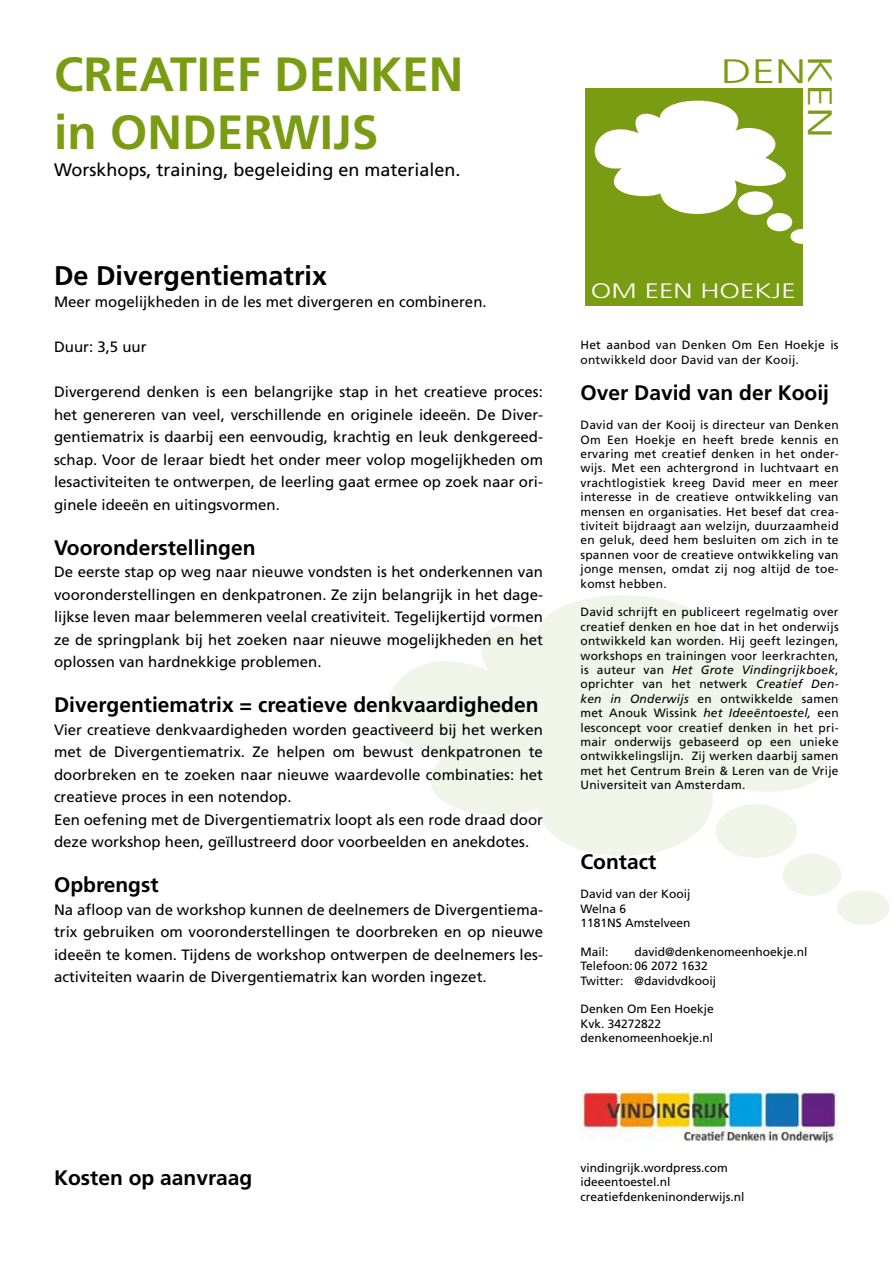
<style>
.page{position:relative;width:893px;height:1263px;background:#fff}
.page>*{position:absolute;margin:0;border:0;box-sizing:border-box;transform-origin:0 0}
.t1{font:700 48px/57.6px "Frutiger";color:#7a9c13}
.t2{font:300 33.9px "Frutiger";color:#7a9c13;scale:1.38 1}
.t3{font:700 27px "Frutiger";color:#000}
.t4{font:700 21px "Frutiger";color:#000}
.t5{font:300 20.85px "Frutiger";color:#fff;scale:1.37 1}
.t6{font:18px "Frutiger";color:#000}
.t7{font:15px/22.5px "Frutiger";color:#000;text-align:justify}
.t8{font:12px/14.4px "Frutiger";color:#000}
.t9{font:12px/14.4px "Frutiger";letter-spacing:.02em;color:#000}
.s1{font-style:italic}
</style>
<div class="page">
<img style="left:580px;top:1090px;width:259px;height:55px">
<svg style="left:387px;top:595px;width:440px;height:261px;fill:#f1f4e8"></svg>
<div style="left:716px;top:804px;width:81px;height:54px;background:#f1f4e8;border-radius:50%"></div>
<div style="left:783px;top:854px;width:58px;height:42px;background:#f1f4e8;border-radius:50%"></div>
<div style="left:837px;top:890px;width:53px;height:35px;background:#f1f4e8;border-radius:50%"></div>
<div style="left:585px;top:88px;width:218px;height:218px;background:#7a9c13"></div>
<svg style="left:594px;top:100px;width:199px;height:126px"></svg>
<div style="left:738px;top:191px;width:35px;height:24px;background:#fff;border-radius:50%"></div>
<div style="left:767px;top:213px;width:25px;height:18px;background:#fff;border-radius:50%"></div>
<div style="left:790px;top:229px;width:23px;height:15px;background:#fff;border-radius:50%"></div>
<h1 class="t1" style="left:54px;top:45px;width:411px">CREATIEF DENKEN in ONDERWIJS</h1>
<p class="t6" style="left:54px;top:159px;width:408px">Worskhops, training, begeleiding en materialen.</p>
<h3 class="t3" style="left:54px;top:259px;width:275px">De Divergentiematrix</h3>
<p class="t7" style="left:54px;top:291px;width:434px">Meer mogelijkheden in de les met divergeren en combineren.</p>
<p class="t7" style="left:54px;top:336px;width:94px">Duur: 3,5 uur</p>
<p class="t7" style="left:54px;top:381px;width:491px">Divergerend denken is een belangrijke stap in het creatieve proces: het genereren van veel, verschillende en originele ideeën. De Diver&shy;gentiematrix is daarbij een eenvoudig, krachtig en leuk denkgereed&shy;schap. Voor de leraar biedt het onder meer volop mogelijkheden om lesactiviteiten te ontwerpen, de leerling gaat ermee op zoek naar ori&shy;ginele ideeën en uitingsvormen.</p>
<h3 class="t4" style="left:54px;top:535px;width:203px">Vooronderstellingen</h3>
<p class="t7" style="left:54px;top:561px;width:490px">De eerste stap op weg naar nieuwe vondsten is het onderkennen van vooronderstellingen en denkpatronen. Ze zijn belangrijk in het dage&shy;lijkse leven maar belemmeren veelal creativiteit. Tegelijkertijd vormen ze de springplank bij het zoeken naar nieuwe mogelijkheden en het oplossen van hardnekkige problemen.</p>
<h3 class="t4" style="left:54px;top:692px;width:486px">Divergentiematrix = creatieve denkvaardigheden</h3>
<p class="t7" style="left:54px;top:718px;width:491px;text-align:left">Vier creatieve denkvaardigheden worden geactiveerd bij het werken met de Divergentiematrix. Ze helpen om bewust denkpatronen te doorbreken en te zoeken naar nieuwe waardevolle combinaties: het creatieve proces in een notendop.<br>Een oefening met de Divergentiematrix loopt als een rode draad door deze workshop heen, geïllustreerd door voorbeelden en anekdotes.</p>
<h3 class="t4" style="left:54px;top:872px;width:106px">Opbrengst</h3>
<p class="t7" style="left:54px;top:898px;width:491px">Na afloop van de workshop kunnen de deelnemers de Divergentiema&shy;trix gebruiken om vooronderstellingen te doorbreken en op nieuwe ideeën te komen. Tijdens de workshop ontwerpen de deelnemers les&shy;activiteiten waarin de Divergentiematrix kan worden ingezet.</p>
<h2 class="t2" style="left:721px;top:52px;width:63px">DEN</h2>
<h2 class="t2" style="left:839px;top:55px;width:62px;rotate:90deg">KEN</h2>
<h3 class="t5" style="left:591px;top:279px;width:151px">OM EEN HOEKJE</h3>
<p class="t9" style="left:580px;top:338px;width:260px">Het aanbod van Denken Om Een Hoekje is ontwikkeld door David van der Kooij.</p>
<h3 class="t4" style="left:580px;top:381px;width:250px">Over David van der Kooij</h3>
<p class="t8" style="left:580px;top:418px;width:260px;text-align:justify">David van der Kooij is directeur van Denken Om Een Hoekje en heeft brede kennis en ervaring met creatief denken in het onder&shy;wijs. Met een achtergrond in luchtvaart en vrachtlogistiek kreeg David meer en meer interesse in de creatieve ontwikkeling van mensen en organisaties. Het besef dat crea&shy;tiviteit bijdraagt aan welzijn, duurzaamheid en geluk, deed hem besluiten om zich in te spannen voor de creatieve ontwikkeling van jonge mensen, omdat zij nog altijd de toe&shy;komst hebben.</p>
<p class="t8" style="left:580px;top:605px;width:260px;text-align:justify">David schrijft en publiceert regelmatig over creatief denken en hoe dat in het onderwijs ontwikkeld kan worden. Hij geeft lezingen, workshops en trainingen voor leerkrachten, is auteur van <span class="s1">Het Grote Vindingrijkboek</span>, oprichter van het netwerk <span class="s1">Creatief Den&shy;ken in Onderwijs</span> en ontwikkelde samen met Anouk Wissink <span class="s1">het Ideeëntoestel,</span> een lesconcept voor creatief denken in het pri&shy;mair onderwijs gebaseerd op een unieke ontwikkelingslijn. Zij werken daarbij samen met het Centrum Brein &amp; Leren van de Vrije Universiteit van Amsterdam.</p>
<h3 class="t4" style="left:580px;top:850px;width:77px">Contact</h3>
<p class="t8" style="left:580px;top:887px;width:112px">David van der Kooij<br>Welna 6<br>1181NS Amstelveen</p>
<p class="t8" style="left:580px;top:944px;width:30px">Mail:</p>
<p class="t8" style="left:580px;top:944px;width:228px;text-indent:54px">david@denkenomeenhoekje.nl<br>Telefoon:06 2072 1632<br>Twitter: @davidvdkooij</p>
<p class="t8" style="left:580px;top:1002px;width:135px">Denken Om Een Hoekje<br>Kvk. 34272822 denkenomeenhoekje.nl</p>
<h3 class="t4" style="left:54px;top:1165px;width:200px">Kosten op aanvraag</h3>
<p class="t8" style="left:580px;top:1160px;width:166px">vindingrijk.wordpress.com ideeentoestel.nl creatiefdenkeninonderwijs.nl</p>
</div>
